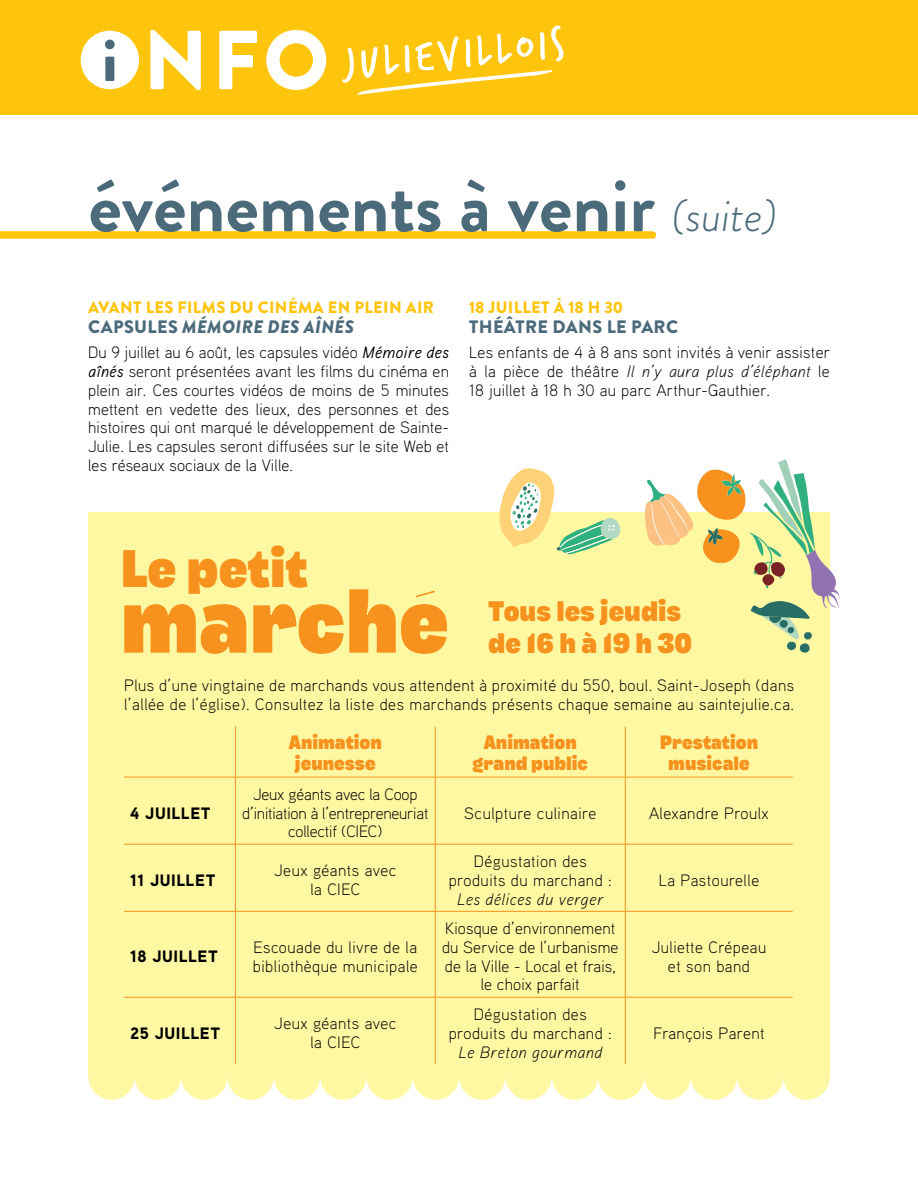
<style>
.page{position:relative;width:918px;height:1188px;background:#fff}
.page>*{position:absolute;margin:0;border:0;box-sizing:border-box;transform-origin:0 0}
.t1{font:84.45px "Triade Upright";color:#f7921e}
.t2{font:900 83.55px "Brandon Grotesque";color:#fff}
.t3{font:700 75px "Brandon Grotesque";color:#4b6b7b}
.t4{font:49.2px "Triade Upright";color:#f7921e}
.t5{font:47.1px "Trash Hand";color:#fff}
.t6{font:26.25px/31.7px "Triade Upright";color:#f7921e}
.t7{font:18px/21.6px "Triade Upright";color:#f7921e;text-align:center}
.t8{font:italic 900 18px "Brandon Grotesque";letter-spacing:.02em;color:#4b6b7b}
.t9{font:900 18px "Brandon Grotesque";letter-spacing:.02em;color:#4b6b7b}
.t10{font:300 16.5px/18.8px "Aaux Pro";letter-spacing:.03em;color:#000;text-align:center}
.t11{font:300 16.5px/18.8px "Aaux Pro";letter-spacing:.01em;color:#000;text-align:center}
.t12{font:300 16.5px/18.8px "Aaux Pro";letter-spacing:-.01em;color:#000;text-align:center}
.t13{font:900 16.5px "Brandon Grotesque";letter-spacing:.02em;color:#ffc40c}
.t14{font:900 16.5px "Aaux Pro";letter-spacing:.03em;color:#000}
.t15{font:italic 300 16.5px "Aaux Pro";letter-spacing:.03em;color:#000}
.s1{font-size:60.9px;color:#4b6b7b}
.s2{font-weight:300;font-style:italic;font-size:45px}
.s3{font-style:normal}
.s4{font-weight:400;font-style:italic}
.s5{font-style:italic}
</style>
<div class="page">
<div style="left:0;top:0;width:918px;height:114px;background:#ffc40c"></div>
<div style="left:81px;top:31px;width:58px;height:58px;background:#fff;border-radius:50%"></div>
<svg style="left:357px;top:70px;width:196px;height:25px"></svg>
<div style="left:0;top:231px;width:653px;height:8px;background:#ffc40c"></div>
<div style="left:88px;top:512px;width:742px;height:565px;background:#fff8a3"></div>
<div style="left:459px;top:1053px;width:46px;height:47px;background:#fff8a3;border-radius:50%"></div>
<div style="left:505px;top:1053px;width:47px;height:47px;background:#fff8a3;border-radius:50%"></div>
<div style="left:552px;top:1053px;width:46px;height:47px;background:#fff8a3;border-radius:50%"></div>
<div style="left:598px;top:1053px;width:46px;height:47px;background:#fff8a3;border-radius:50%"></div>
<div style="left:644px;top:1053px;width:47px;height:47px;background:#fff8a3;border-radius:50%"></div>
<div style="left:783px;top:1053px;width:47px;height:47px;background:#fff8a3;border-radius:50%"></div>
<div style="left:691px;top:1053px;width:46px;height:47px;background:#fff8a3;border-radius:50%"></div>
<div style="left:737px;top:1053px;width:46px;height:47px;background:#fff8a3;border-radius:50%"></div>
<div style="left:88px;top:1053px;width:47px;height:47px;background:#fff8a3;border-radius:50%"></div>
<div style="left:135px;top:1053px;width:46px;height:47px;background:#fff8a3;border-radius:50%"></div>
<div style="left:181px;top:1053px;width:46px;height:47px;background:#fff8a3;border-radius:50%"></div>
<div style="left:227px;top:1053px;width:47px;height:47px;background:#fff8a3;border-radius:50%"></div>
<div style="left:274px;top:1053px;width:46px;height:47px;background:#fff8a3;border-radius:50%"></div>
<div style="left:413px;top:1053px;width:46px;height:47px;background:#fff8a3;border-radius:50%"></div>
<div style="left:320px;top:1053px;width:46px;height:47px;background:#fff8a3;border-radius:50%"></div>
<div style="left:366px;top:1053px;width:47px;height:47px;background:#fff8a3;border-radius:50%"></div>
<svg style="left:499px;top:468px;width:121px;height:86px"></svg>
<svg style="left:645px;top:459px;width:195px;height:194px"></svg>
<hr style="left:235px;top:727px;width:1px;height:50px;background:#f7921e">
<hr style="left:435px;top:727px;width:1px;height:50px;background:#f7921e">
<hr style="left:625px;top:727px;width:1px;height:50px;background:#f7921e">
<hr style="left:124px;top:777px;width:111px;height:1px;background:#f7921e">
<hr style="left:235px;top:777px;width:200px;height:1px;background:#f7921e">
<hr style="left:235px;top:777px;width:1px;height:67px;background:#f7921e">
<hr style="left:435px;top:777px;width:190px;height:1px;background:#f7921e">
<hr style="left:435px;top:777px;width:1px;height:67px;background:#f7921e">
<hr style="left:625px;top:777px;width:168px;height:1px;background:#f7921e">
<hr style="left:625px;top:777px;width:1px;height:67px;background:#f7921e">
<hr style="left:124px;top:844px;width:111px;height:1px;background:#f7921e">
<hr style="left:235px;top:844px;width:200px;height:1px;background:#f7921e">
<hr style="left:235px;top:845px;width:1px;height:66px;background:#f7921e">
<hr style="left:435px;top:844px;width:190px;height:1px;background:#f7921e">
<hr style="left:435px;top:845px;width:1px;height:66px;background:#f7921e">
<hr style="left:625px;top:844px;width:168px;height:1px;background:#f7921e">
<hr style="left:625px;top:845px;width:1px;height:66px;background:#f7921e">
<hr style="left:124px;top:911px;width:111px;height:1px;background:#f7921e">
<hr style="left:235px;top:911px;width:200px;height:1px;background:#f7921e">
<hr style="left:235px;top:912px;width:1px;height:85px;background:#f7921e">
<hr style="left:435px;top:911px;width:190px;height:1px;background:#f7921e">
<hr style="left:435px;top:912px;width:1px;height:85px;background:#f7921e">
<hr style="left:625px;top:911px;width:168px;height:1px;background:#f7921e">
<hr style="left:625px;top:912px;width:1px;height:85px;background:#f7921e">
<hr style="left:124px;top:997px;width:111px;height:1px;background:#f7921e">
<hr style="left:235px;top:997px;width:200px;height:1px;background:#f7921e">
<hr style="left:235px;top:998px;width:1px;height:66px;background:#f7921e">
<hr style="left:435px;top:997px;width:190px;height:1px;background:#f7921e">
<hr style="left:435px;top:998px;width:1px;height:66px;background:#f7921e">
<hr style="left:625px;top:997px;width:168px;height:1px;background:#f7921e">
<hr style="left:625px;top:998px;width:1px;height:66px;background:#f7921e">
<h2 class="t2" style="left:102px;top:1px;width:229px"><span class="s1">i</span> NFO</h2>
<h3 class="t5" style="left:343px;top:42px;width:221px;rotate:-6deg">juliEvillois</h3>
<h3 class="t3" style="left:88px;top:153px;width:690px">événements à venir <span class="s2">(suite)</span></h3>
<p class="t13" style="left:88px;top:296px;width:347px">AVANT LES FILMS DU CINÉMA EN PLEIN AIR</p>
<p class="t8" style="left:88px;top:314px;width:267px"><span class="s3">CAPSULES</span> MÉMOIRE DES AÎNÉS</p>
<p class="t10" style="left:88px;top:343px;width:362px;text-align:justify">Du 9 juillet au 6 août, les capsules vidéo <span class="s4">Mémoire des aînés</span> seront présentées avant les films du cinéma en plein air. Ces courtes vidéos de moins de 5 minutes mettent en vedette des lieux, des personnes et des histoires qui ont marqué le développement de Sainte-Julie. Les capsules seront diffusées sur le site Web et les réseaux sociaux de la Ville.</p>
<p class="t13" style="left:469px;top:296px;width:156px">18 JUILLET À 18 H 30</p>
<p class="t9" style="left:469px;top:314px;width:210px">THÉÂTRE DANS LE PARC</p>
<p class="t10" style="left:469px;top:343px;width:362px;text-align:justify">Les enfants de 4 à 8 ans sont invités à venir assister à la pièce de théâtre <span class="s5">Il n’y aura plus d’éléphant</span> le 18 juillet à 18 h 30 au parc Arthur-Gauthier.</p>
<h3 class="t4" style="left:120px;top:527px;width:189px">Le petit</h3>
<h1 class="t1" style="left:120px;top:550px;width:330px">marché</h1>
<h3 class="t6" style="left:488px;top:593px;width:206px">Tous les jeudis de 16 h à 19 h 30</h3>
<p class="t10" style="left:124px;top:675px;width:672px;text-align:left">Plus d’une vingtaine de marchands vous attendent à proximité du 550, boul. Saint-Joseph (dans l’allée de l’église). Consultez la liste des marchands présents chaque semaine au saintejulie.ca.</p>
<p class="t7" style="left:289px;top:729px;width:95px">Animation jeunesse</p>
<p class="t7" style="left:473px;top:729px;width:117px">Animation grand public</p>
<p class="t7" style="left:660px;top:729px;width:100px">Prestation musicale</p>
<p class="t14" style="left:130px;top:802px;width:82px">4 JUILLET</p>
<p class="t12" style="left:242px;top:784px;width:188px">Jeux géants avec la Coop d’initiation à l’entrepreneuriat collectif (CIEC)</p>
<p class="t10" style="left:464px;top:803px;width:133px">Sculpture culinaire</p>
<p class="t10" style="left:649px;top:803px;width:121px">Alexandre Proulx</p>
<p class="t14" style="left:130px;top:870px;width:87px">11 JUILLET</p>
<p class="t10" style="left:274px;top:861px;width:124px">Jeux géants avec la CIEC</p>
<p class="t10" style="left:449px;top:851px;width:165px">Dégustation des produits du marchand :</p>
<p class="t15" style="left:457px;top:888px;width:148px">Les délices du verger</p>
<p class="t14" style="left:130px;top:946px;width:89px">18 JUILLET</p>
<p class="t10" style="left:253px;top:937px;width:166px;text-align:left">Escouade du livre de la bibliothèque municipale</p>
<p class="t11" style="left:442px;top:919px;width:178px">Kiosque d’environnement du Service de l’urbanisme de la Ville - Local et frais, le choix parfait</p>
<p class="t14" style="left:130px;top:1023px;width:92px">25 JUILLET</p>
<p class="t10" style="left:274px;top:1014px;width:124px">Jeux géants avec la CIEC</p>
<p class="t10" style="left:449px;top:1004px;width:165px">Dégustation des produits du marchand :</p>
<p class="t15" style="left:458px;top:1041px;width:145px">Le Breton gourmand</p>
<p class="t10" style="left:659px;top:870px;width:102px">La Pastourelle</p>
<p class="t10" style="left:652px;top:937px;width:116px">Juliette Crépeau et son band</p>
<p class="t10" style="left:653px;top:1023px;width:113px">François Parent</p>
</div>
